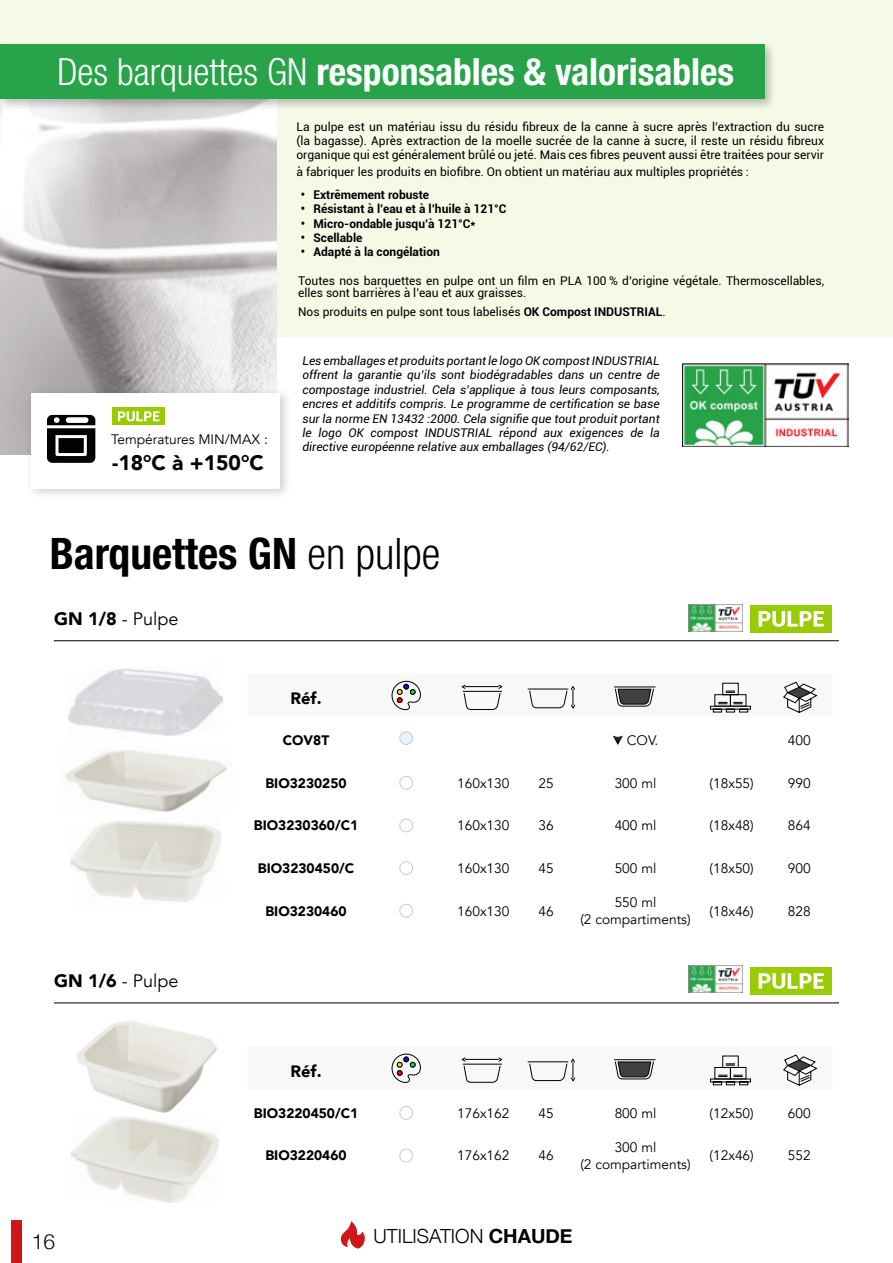
<style>
.page{position:relative;width:893px;height:1263px;background:#fff}
.page>*{position:absolute;margin:0;border:0;box-sizing:border-box;transform-origin:0 0}
.t1{font:700 condensed 43.5px "Helvetica Neue LT Std";color:#000}
.t2{font:700 condensed 37.5px "Helvetica Neue LT Std";color:#fff}
.t3{font:900 21px "Avenir";color:#000}
.t4{font:300 21px "Helvetica Neue";color:#000}
.t5{font:300 19.5px "Helvetica Neue";color:#000}
.t6{font:18px "Avenir";color:#000}
.t7{font:900 16.5px "Avenir";color:#000}
.t8{font:13.65px/16.5px "Avenir";color:#000;text-align:center}
.t9{font:900 13.65px "Avenir";color:#000}
.t10{font:12px/14.4px "Roboto";color:#000}
.t11{font:italic 12px/14.4px "Roboto";color:#000;text-align:justify}
.t12{font:700 12px "Roboto";color:#000}
.s1{font-weight:300}
.s2{font-weight:700}
.s3{font-weight:900}
</style>
<div class="page">
<svg style="left:340px;top:1221px;width:25px;height:27px"></svg>
<div style="left:11px;top:1220px;width:10px;height:43px;background:#cd1719"></div>
<div style="left:0;top:0;width:893px;height:472px;background:#f5fae6"></div>
<div style="left:0;top:337px;width:893px;height:136px;background:#fff"></div>
<img style="left:0;top:111px;width:277px;height:343px">
<div style="left:0;top:41px;width:776px;height:70px;background:#000;opacity:.25"></div>
<div style="left:0;top:45px;width:764px;height:54px;background:#28a349"></div>
<div style="left:25px;top:387px;width:267px;height:113px;background:#000;opacity:.2"></div>
<div style="left:31px;top:393px;width:249px;height:95px;background:#fff"></div>
<hr style="left:54px;top:640px;width:785px;height:1px;background:#000">
<hr style="left:54px;top:1002px;width:785px;height:1px;background:#000">
<div style="left:400px;top:732px;width:13px;height:12px;background:#e7f4f7;border-radius:50%"></div>
<div style="left:400px;top:731px;width:13px;height:14px;border:1px solid #ccc;border-radius:50%"></div>
<svg style="left:613px;top:736px;width:10px;height:9px"></svg>
<div style="left:400px;top:776px;width:13px;height:13px;border:1px solid #ccc;border-radius:50%"></div>
<div style="left:400px;top:819px;width:13px;height:13px;border:1px solid #ccc;border-radius:50%"></div>
<div style="left:400px;top:861px;width:13px;height:14px;border:1px solid #ccc;border-radius:50%"></div>
<div style="left:400px;top:904px;width:13px;height:13px;border:1px solid #ccc;border-radius:50%"></div>
<div style="left:400px;top:1106px;width:13px;height:13px;border:1px solid #ccc;border-radius:50%"></div>
<div style="left:400px;top:1149px;width:13px;height:13px;border:1px solid #ccc;border-radius:50%"></div>
<svg style="left:391px;top:680px;width:427px;height:33px"></svg>
<svg style="left:391px;top:1053px;width:427px;height:33px"></svg>
<img style="left:68px;top:668px;width:155px;height:68px">
<img style="left:65px;top:750px;width:162px;height:62px">
<img style="left:76px;top:1021px;width:141px;height:92px">
<img style="left:70px;top:820px;width:151px;height:82px">
<img style="left:71px;top:1116px;width:148px;height:87px">
<div style="left:750px;top:605px;width:82px;height:27px;background:#9c0"></div>
<svg style="left:759px;top:611px;width:65px;height:16px"></svg>
<div style="left:750px;top:967px;width:82px;height:28px;background:#9c0"></div>
<svg style="left:759px;top:973px;width:65px;height:16px"></svg>
<img style="left:682px;top:363px;width:166px;height:83px">
<svg style="left:47px;top:415px;width:48px;height:48px"></svg>
<div style="left:113px;top:408px;width:52px;height:17px;background:#9c0"></div>
<svg style="left:118px;top:411px;width:41px;height:10px"></svg>
<img style="left:688px;top:605px;width:54px;height:27px">
<img style="left:688px;top:966px;width:54px;height:27px">
<h2 class="t2" style="left:58px;top:49px;width:678px"><span class="s1">Des barquettes GN</span> responsables &amp; valorisables</h2>
<p class="t8" style="left:111px;top:431px;width:158px">Températures MIN/MAX :</p>
<h3 class="t3" style="left:112px;top:445px;width:153px">-18°C à +150°C</h3>
<p class="t10" style="left:296px;top:119px;width:529px;text-align:justify">La pulpe est un matériau issu du résidu fibreux de la canne à sucre après l’extraction du sucre (la bagasse). Après extraction de la moelle sucrée de la canne à sucre, il reste un résidu fibreux organique qui est généralement brûlé ou jeté. Mais ces fibres peuvent aussi être traitées pour servir</p>
<p class="t10" style="left:296px;top:164px;width:454px">à fabriquer les produits en biofibre. On obtient un matériau aux multiples propriétés :</p>
<p class="t12" style="left:301px;top:186px;width:130px">• Extrêmement robuste</p>
<p class="t12" style="left:301px;top:200px;width:207px">• Résistant à l’eau et à l’huile à 121°C</p>
<p class="t12" style="left:301px;top:215px;width:176px">• Micro-ondable jusqu’à 121°C*</p>
<p class="t12" style="left:301px;top:229px;width:63px">• Scellable</p>
<p class="t12" style="left:301px;top:244px;width:141px">• Adapté à la congélation</p>
<p class="t10" style="left:298px;top:275px;width:527px;line-height:11.4px">Toutes nos barquettes en pulpe ont un film en PLA 100 % d’origine végétale. Thermoscellables, elles sont barrières à l’eau et aux graisses.</p>
<p class="t10" style="left:298px;top:305px;width:369px">Nos produits en pulpe sont tous labelisés <span class="s2">OK Compost INDUSTRIAL</span>.</p>
<p class="t11" style="left:302px;top:353px;width:359px">Les emballages et produits portant le logo OK compost INDUSTRIAL offrent la garantie qu’ils sont biodégradables dans un centre de compostage industriel. Cela s’applique à tous leurs composants, encres et additifs compris. Le programme de certification se base sur la norme EN 13432 :2000. Cela signifie que tout produit portant le logo OK compost INDUSTRIAL répond aux exigences de la directive européenne relative aux emballages (94/62/EC).</p>
<h1 class="t1" style="left:50px;top:527px;width:392px">Barquettes GN <span class="s1">en pulpe</span></h1>
<h3 class="t6" style="left:54px;top:608px;width:126px"><span class="s3">GN 1/8</span> - Pulpe</h3>
<h3 class="t6" style="left:54px;top:970px;width:126px"><span class="s3">GN 1/6</span> - Pulpe</h3>
<h3 class="t4" style="left:32px;top:1225px;width:25px">16</h3>
<h3 class="t7" style="left:290px;top:684px;width:33px">Réf.</h3>
<p class="t9" style="left:283px;top:728px;width:48px">COV8T</p>
<p class="t8" style="left:627px;top:732px;width:33px">COV.</p>
<p class="t8" style="left:788px;top:732px;width:24px">400</p>
<p class="t9" style="left:265px;top:771px;width:83px">BIO3230250</p>
<p class="t8" style="left:457px;top:775px;width:54px">160x130</p>
<p class="t8" style="left:539px;top:775px;width:17px">25</p>
<p class="t8" style="left:615px;top:775px;width:43px">300 ml</p>
<p class="t8" style="left:710px;top:775px;width:46px">(18x55)</p>
<p class="t8" style="left:788px;top:775px;width:24px">990</p>
<p class="t9" style="left:254px;top:814px;width:106px">BIO3230360/C1</p>
<p class="t8" style="left:457px;top:817px;width:54px">160x130</p>
<p class="t8" style="left:539px;top:817px;width:17px">36</p>
<p class="t8" style="left:615px;top:817px;width:43px">400 ml</p>
<p class="t8" style="left:710px;top:817px;width:46px">(18x48)</p>
<p class="t8" style="left:788px;top:817px;width:24px">864</p>
<p class="t9" style="left:258px;top:856px;width:98px">BIO3230450/C</p>
<p class="t8" style="left:457px;top:860px;width:54px">160x130</p>
<p class="t8" style="left:539px;top:860px;width:17px">45</p>
<p class="t8" style="left:615px;top:860px;width:43px">500 ml</p>
<p class="t8" style="left:710px;top:860px;width:46px">(18x50)</p>
<p class="t8" style="left:788px;top:860px;width:24px">900</p>
<p class="t9" style="left:265px;top:899px;width:83px">BIO3230460</p>
<p class="t8" style="left:457px;top:903px;width:54px">160x130</p>
<p class="t8" style="left:539px;top:903px;width:17px">46</p>
<p class="t8" style="left:580px;top:894px;width:112px">550 ml<br>(2 compartiments)</p>
<p class="t8" style="left:710px;top:903px;width:46px">(18x46)</p>
<p class="t8" style="left:788px;top:903px;width:24px">828</p>
<h3 class="t7" style="left:290px;top:1056px;width:33px">Réf.</h3>
<p class="t9" style="left:254px;top:1101px;width:106px">BIO3220450/C1</p>
<p class="t8" style="left:457px;top:1105px;width:54px">176x162</p>
<p class="t8" style="left:539px;top:1105px;width:17px">45</p>
<p class="t8" style="left:615px;top:1105px;width:43px">800 ml</p>
<p class="t8" style="left:710px;top:1105px;width:46px">(12x50)</p>
<p class="t8" style="left:788px;top:1105px;width:24px">600</p>
<p class="t9" style="left:265px;top:1144px;width:83px">BIO3220460</p>
<p class="t8" style="left:457px;top:1148px;width:54px">176x162</p>
<p class="t8" style="left:539px;top:1148px;width:17px">46</p>
<p class="t8" style="left:580px;top:1139px;width:112px">300 ml<br>(2 compartiments)</p>
<p class="t8" style="left:710px;top:1148px;width:46px">(12x46)</p>
<p class="t8" style="left:788px;top:1148px;width:24px">552</p>
<h3 class="t5" style="left:373px;top:1220px;width:201px">UTILISATION <span class="s2">CHAUDE</span></h3>
</div>
